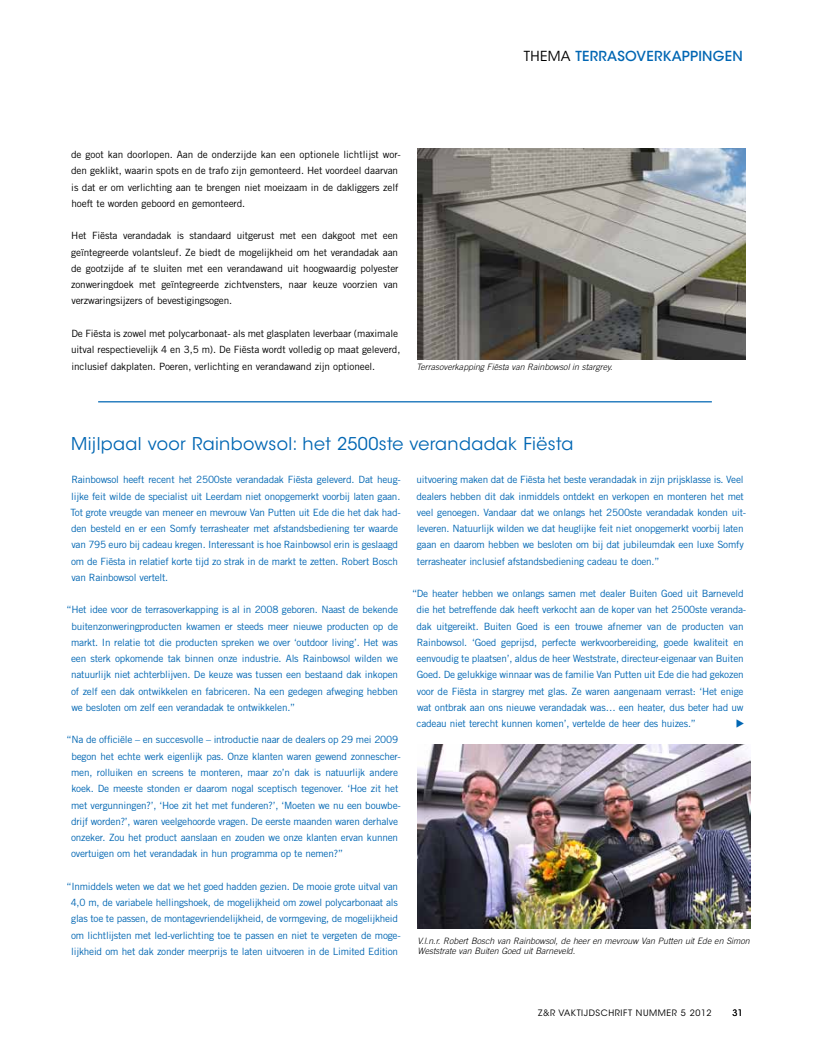
<style>
.page{position:relative;width:815px;height:1053px;background:#fff}
.page>*{position:absolute;margin:0;border:0;box-sizing:border-box;transform-origin:0 0}
.t1{font:17.5px "ITC Avant Garde Std";letter-spacing:.02em;color:#0066b3}
.t2{font:500 13.75px "ITC Avant Garde Std";letter-spacing:.02em;color:#0066b3}
.t3{font:10px/16.2px "Trade Gothic LT Std";letter-spacing:-.02em;color:#0066b3}
.t4{font:10px/16.2px "Trade Gothic LT Std";letter-spacing:-.01em;color:#000}
.t5{font:italic 300 8.75px/10.5px "Trade Gothic LT Std";color:#000}
.t6{font:8.75px "ITC Avant Garde Std";letter-spacing:.065em;color:#000}
.s1{font-weight:400;color:#000}
</style>
<div class="page">
<img style="left:417px;top:149px;width:329px;height:211px">
<hr style="left:98px;top:401px;width:614px;height:1px;background:#0066b3">
<img style="left:417px;top:744px;width:334px;height:184px">
<h2 class="t2" style="left:524px;top:47px;width:220px"><span class="s1">thema</span> TERRASOVERKAPPINGEN</h2>
<p class="t4" style="left:71px;top:146px;width:331px">de goot kan doorlopen. Aan de onderzijde kan een optionele lichtlijst wor&shy;den geklikt, waarin spots en de trafo zijn gemonteerd. Het voordeel daarvan is dat er om verlichting aan te brengen niet moeizaam in de dakliggers zelf hoeft te worden geboord en gemonteerd.</p>
<p class="t4" style="left:71px;top:227px;width:329px;text-align:justify">Het Fiësta verandadak is standaard uitgerust met een dakgoot met een geïntegreerde volantsleuf. Ze biedt de mogelijkheid om het verandadak aan de gootzijde af te sluiten met een verandawand uit hoogwaardig polyester zonweringdoek met geïntegreerde zichtvensters, naar keuze voorzien van verzwaringsijzers of bevestigingsogen.</p>
<p class="t4" style="left:71px;top:325px;width:331px">De Fiësta is zowel met polycarbonaat- als met glasplaten leverbaar (maximale uitval respectievelijk 4 en 3,5 m). De Fiësta wordt volledig op maat geleverd, inclusief dakplaten. Poeren, verlichting en verandawand zijn optioneel.</p>
<p class="t5" style="left:417px;top:361px;width:198px">Terrasoverkapping Fiësta van Rainbowsol in stargrey.</p>
<h1 class="t1" style="left:71px;top:433px;width:504px">Mijlpaal voor Rainbowsol: het 2500ste verandadak Fiësta</h1>
<p class="t3" style="left:417px;top:471px;width:331px">uitvoering maken dat de Fiësta het beste verandadak in zijn prijsklasse is. Veel dealers hebben dit dak inmiddels ontdekt en verkopen en monteren het met veel genoegen. Vandaar dat we onlangs het 2500ste verandadak konden uit&shy;leveren. Natuurlijk wilden we dat heuglijke feit niet onopgemerkt voorbij laten gaan en daarom hebben we besloten om bij dat jubileumdak een luxe Somfy terrasheater inclusief afstandsbediening cadeau te doen.”</p>
<p class="t3" style="left:417px;top:585px;width:331px;text-indent:-4px">“De heater hebben we onlangs samen met dealer Buiten Goed uit Barneveld die het betreffende dak heeft verkocht aan de koper van het 2500ste veranda&shy;dak uitgereikt. Buiten Goed is een trouwe afnemer van de producten van Rainbowsol. ‘Goed geprijsd, perfecte werkvoorbereiding, goede kwaliteit en eenvoudig te plaatsen’, aldus de heer Weststrate, directeur-eigenaar van Buiten Goed. De gelukkige winnaar was de familie Van Putten uit Ede die had gekozen voor de Fiësta in stargrey met glas. Ze waren aangenaam verrast: ‘Het enige wat ontbrak aan ons nieuwe verandadak was… een heater, dus beter had uw cadeau niet terecht kunnen komen’, vertelde de heer des huizes.”</p>
<p class="t3" style="left:71px;top:471px;width:332px">Rainbowsol heeft recent het 2500ste verandadak Fiësta geleverd. Dat heug&shy;lijke feit wilde de specialist uit Leerdam niet onopgemerkt voorbij laten gaan.<br>Tot grote vreugde van meneer en mevrouw Van Putten uit Ede die het dak had&shy;den besteld en er een Somfy terrasheater met afstandsbediening ter waarde van 795 euro bij cadeau kregen. Interessant is hoe Rainbowsol erin is geslaagd om de Fiësta in relatief korte tijd zo strak in de markt te zetten. Robert Bosch van Rainbowsol vertelt.</p>
<p class="t3" style="left:71px;top:601px;width:329px;text-align:justify;text-indent:-5px">“Het idee voor de terrasoverkapping is al in 2008 geboren. Naast de bekende buitenzonweringproducten kwamen er steeds meer nieuwe producten op de markt. In relatie tot die producten spreken we over ‘outdoor living’. Het was een sterk opkomende tak binnen onze industrie. Als Rainbowsol wilden we natuurlijk niet achterblijven. De keuze was tussen een bestaand dak inkopen of zelf een dak ontwikkelen en fabriceren. Na een gedegen afweging hebben we besloten om zelf een verandadak te ontwikkelen.”</p>
<p class="t3" style="left:71px;top:731px;width:331px;text-indent:-4px">“Na de officiële – en succesvolle – introductie naar de dealers op 29 mei 2009 begon het echte werk eigenlijk pas. Onze klanten waren gewend zonnescher&shy;men, rolluiken en screens te monteren, maar zo’n dak is natuurlijk andere koek. De meeste stonden er daarom nogal sceptisch tegenover. ‘Hoe zit het met vergunningen?’, ‘Hoe zit het met funderen?’, ‘Moeten we nu een bouwbe&shy;drijf worden?’, waren veelgehoorde vragen. De eerste maanden waren derhalve onzeker. Zou het product aanslaan en zouden we onze klanten ervan kunnen overtuigen om het verandadak in hun programma op te nemen?”</p>
<p class="t3" style="left:67px;top:877px;width:336px;text-align:center">“Inmiddels weten we dat we het goed hadden gezien. De mooie grote uitval van 4,0 m, de variabele hellingshoek, de mogelijkheid om zowel polycarbonaat als glas toe te passen, de montagevriendelijkheid, de vormgeving, de mogelijkheid om lichtlijsten met led-verlichting toe te passen en niet te vergeten de moge&shy;lijkheid om het dak zonder meerprijs te laten uitvoeren in de Limited Edition</p>
<p class="t5" style="left:418px;top:935px;width:334px">V.l.n.r. Robert Bosch van Rainbowsol, de heer en mevrouw Van Putten uit Ede en Simon<br>Weststrate van Buiten Goed uit Barneveld.</p>
<p class="t6" style="left:538px;top:1007px;width:175px">Z&amp;R vaktijdschrift Nummer 5 2012</p>
<p class="t6" style="left:733px;top:1007px;width:12px">31</p>
</div>
